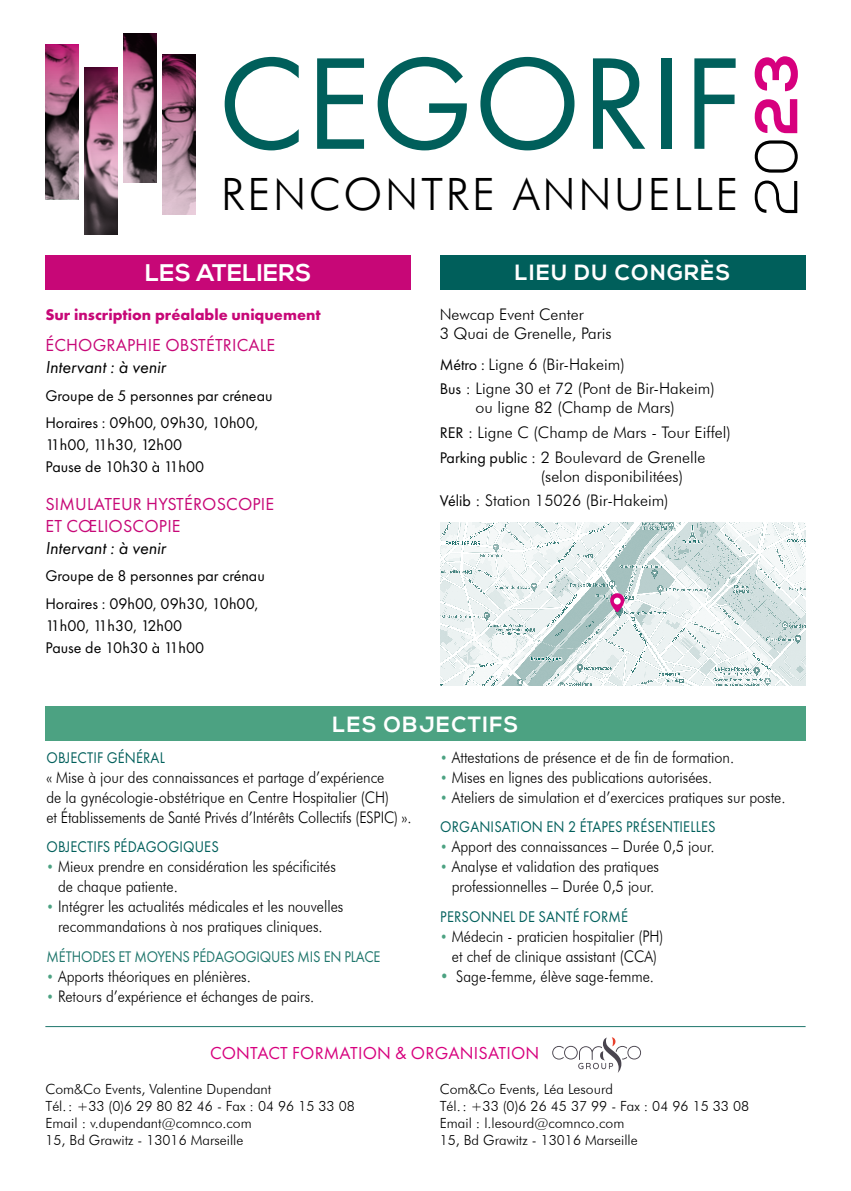
<style>
.page{position:relative;width:851px;height:1191px;background:#fff}
.page>*{position:absolute;margin:0;border:0;box-sizing:border-box;transform-origin:0 0}
.t1{font:135.6px "Futura PT";color:#005f5b}
.t2{font:300 60px "Nexa";color:#000}
.t3{font:300 44.6px "Futura BT";letter-spacing:.06em;color:#000}
.t4{font:700 24px "Nexa";letter-spacing:.01em;color:#fff}
.t5{font:700 22px "Nexa";letter-spacing:.06em;color:#fff}
.t6{font:18px/22px "Futura PT";letter-spacing:.01em;color:#c70777}
.t7{font:italic 18px "Futura PT";color:#000}
.t8{font:18px "Futura PT";letter-spacing:.01em;color:#d7007e}
.t9{font:300 16px/20px "Futura BT";color:#000;text-align:center;scale:.9 1}
.t10{font:300 16px/24.6px "Futura BT";color:#000}
.t11{font:16px/27.6px "Futura PT";color:#000}
.t12{font:16px "Futura PT";letter-spacing:.01em;color:#005f5b;scale:.9 1}
.t13{font:16px "Futura PT";letter-spacing:-.01em;color:#1f766c;scale:.9 1}
.t14{font:700 16px "Futura PT";color:#c70777}
.t15{font:300 14px/16.8px "Futura BT";color:#000}
.s1{font-weight:700;color:#d7007e}
.s2{font-family:"Futura PT";font-weight:400}
.s3{font-size:14px;color:#4ca282}
.s4{color:#4ca282}
</style>
<div class="page">
<img style="left:123px;top:33px;width:33px;height:149px">
<img style="left:162px;top:54px;width:33px;height:160px">
<img style="left:45px;top:44px;width:33px;height:155px">
<img style="left:84px;top:68px;width:33px;height:166px">
<div style="left:45px;top:255px;width:366px;height:34px;background:#c70777"></div>
<div style="left:439px;top:255px;width:366px;height:34px;background:#005f5b"></div>
<div style="left:45px;top:706px;width:760px;height:34px;background:#4ca282"></div>
<img style="left:440px;top:522px;width:365px;height:164px">
<svg style="left:610px;top:593px;width:14px;height:19px"></svg>
<svg style="left:613px;top:597px;width:7px;height:7px"></svg>
<svg style="left:552px;top:1037px;width:89px;height:36px"></svg>
<hr style="left:45px;top:1026px;width:760px;height:1px;background:#1f766c">
<h1 class="t1" style="left:218px;top:23px;width:525px">CEGORIF</h1>
<h3 class="t3" style="left:221px;top:167px;width:518px">RENCONTRE ANNUELLE</h3>
<h2 class="t2" style="left:742px;top:216px;width:164px;rotate:-90deg">20<span class="s1">23</span></h2>
<h3 class="t4" style="left:145px;top:259px;width:168px">LES ATELIERS</h3>
<h3 class="t5" style="left:515px;top:260px;width:217px">LIEU DU CONGRÈS</h3>
<p class="t14" style="left:45px;top:305px;width:277px">Sur inscription préalable uniquement</p>
<p class="t6" style="left:45px;top:334px;width:231px">ÉCHOGRAPHIE OBSTÉTRICALE</p>
<p class="t7" style="left:45px;top:356px;width:122px">Intervant : à venir</p>
<p class="t11" style="left:45px;top:381px;width:229px">Groupe de 5 personnes par créneau<br>Horaires : 09h00, 09h30, 10h00,</p>
<p class="t11" style="left:45px;top:434px;width:160px;line-height:22px">11h00, 11h30, 12h00<br>Pause de 10h30 à 11h00</p>
<p class="t6" style="left:45px;top:492px;width:230px">SIMULATEUR HYSTÉROSCOPIE<br>ET CŒLIOSCOPIE</p>
<p class="t7" style="left:45px;top:537px;width:122px">Intervant : à venir</p>
<p class="t11" style="left:45px;top:562px;width:221px">Groupe de 8 personnes par crénau<br>Horaires : 09h00, 09h30, 10h00,</p>
<p class="t11" style="left:45px;top:614px;width:160px;line-height:22px">11h00, 11h30, 12h00<br>Pause de 10h30 à 11h00</p>
<p class="t10" style="left:439px;top:305px;width:173px;line-height:19px">Newcap Event Center<br>3 Quai de Grenelle, Paris</p>
<p class="t10" style="left:439px;top:351px;width:277px"><span class="s2">Métro :</span> Ligne 6 (Bir-Hakeim)<br><span class="s2">Bus</span> : Ligne 30 et 72 (Pont de Bir-Hakeim)</p>
<p class="t10" style="left:439px;top:395px;width:292px;text-indent:36px">ou ligne 82 (Champ de Mars)<br><span class="s2">RER</span> : Ligne C (Champ de Mars - Tour Eiffel)<br><span class="s2">Parking public</span> : 2 Boulevard de Grenelle</p>
<p class="t10" style="left:439px;top:463px;width:245px;text-indent:101px">(selon disponibilitées)<br><span class="s2">Vélib</span> : Station 15026 (Bir-Hakeim)</p>
<h3 class="t5" style="left:332px;top:711px;width:187px">LES OBJECTIFS</h3>
<p class="t12" style="left:47px;top:748px;width:133px">OBJECTIF GÉNÉRAL</p>
<p class="t9" style="left:46px;top:767px;width:407px;text-align:left">« Mise à jour des connaissances et partage d’expérience<br>de la gynécologie-obstétrique en Centre Hospitalier (CH)<br>et Établissements de Santé Privés d’Intérêts Collectifs (ESPIC) ».</p>
<p class="t12" style="left:47px;top:837px;width:193px">OBJECTIFS PÉDAGOGIQUES</p>
<p class="t9" style="left:58px;top:856px;width:310px;text-align:left;text-indent:-12px"><span class="s3">•</span> Mieux prendre en considération les spécificités de chaque patiente.</p>
<p class="t9" style="left:46px;top:896px;width:331px"><span class="s3">•</span> Intégrer les actualités médicales et les nouvelles recommandations à nos pratiques cliniques.</p>
<p class="t13" style="left:47px;top:946px;width:372px">MÉTHODES ET MOYENS PÉDAGOGIQUES MIS EN PLACE</p>
<p class="t9" style="left:46px;top:965px;width:228px"><span class="s3">•</span> Apports théoriques en plénières.</p>
<p class="t9" style="left:46px;top:985px;width:299px"><span class="s3">•</span> Retours d’expérience et échanges de pairs.</p>
<p class="t9" style="left:440px;top:747px;width:328px"><span class="s3">•</span> Attestations de présence et de fin de formation.</p>
<p class="t9" style="left:440px;top:767px;width:304px"><span class="s3">•</span> Mises en lignes des publications autorisées.</p>
<p class="t9" style="left:440px;top:787px;width:385px"><span class="s3">•</span> Ateliers de simulation et d’exercices pratiques sur poste.</p>
<p class="t12" style="left:440px;top:817px;width:307px">ORGANISATION EN 2 ÉTAPES PRÉSENTIELLES</p>
<p class="t9" style="left:440px;top:836px;width:306px"><span class="s3">•</span> Apport des connaissances – Durée 0,5 jour.</p>
<p class="t9" style="left:440px;top:856px;width:244px"><span class="s3">•</span> Analyse et validation des pratiques professionnelles – Durée 0,5 jour.</p>
<p class="t12" style="left:440px;top:906px;width:210px">PERSONNEL DE SANTÉ FORMÉ</p>
<p class="t9" style="left:440px;top:925px;width:249px"><span class="s3">•</span> Médecin - praticien hospitalier (PH) et chef de clinique assistant (CCA)</p>
<p class="t9" style="left:440px;top:965px;width:239px"><span class="s4">•</span> Sage-femme, élève sage-femme.</p>
<p class="t8" style="left:210px;top:1042px;width:331px">CONTACT FORMATION &amp; ORGANISATION</p>
<p class="t15" style="left:45px;top:1080px;width:311px">Com&amp;Co Events, Valentine Dupendant<br>Tél.: +33 (0)6 29 80 82 46 - Fax : 04 96 15 33 08<br>Email : v.dupendant@comnco.com<br>15, Bd Grawitz - 13016 Marseille</p>
<p class="t15" style="left:439px;top:1080px;width:311px">Com&amp;Co Events, Léa Lesourd<br>Tél.: +33 (0)6 26 45 37 99 - Fax : 04 96 15 33 08<br>Email : l.lesourd@comnco.com<br>15, Bd Grawitz - 13016 Marseille</p>
</div>
